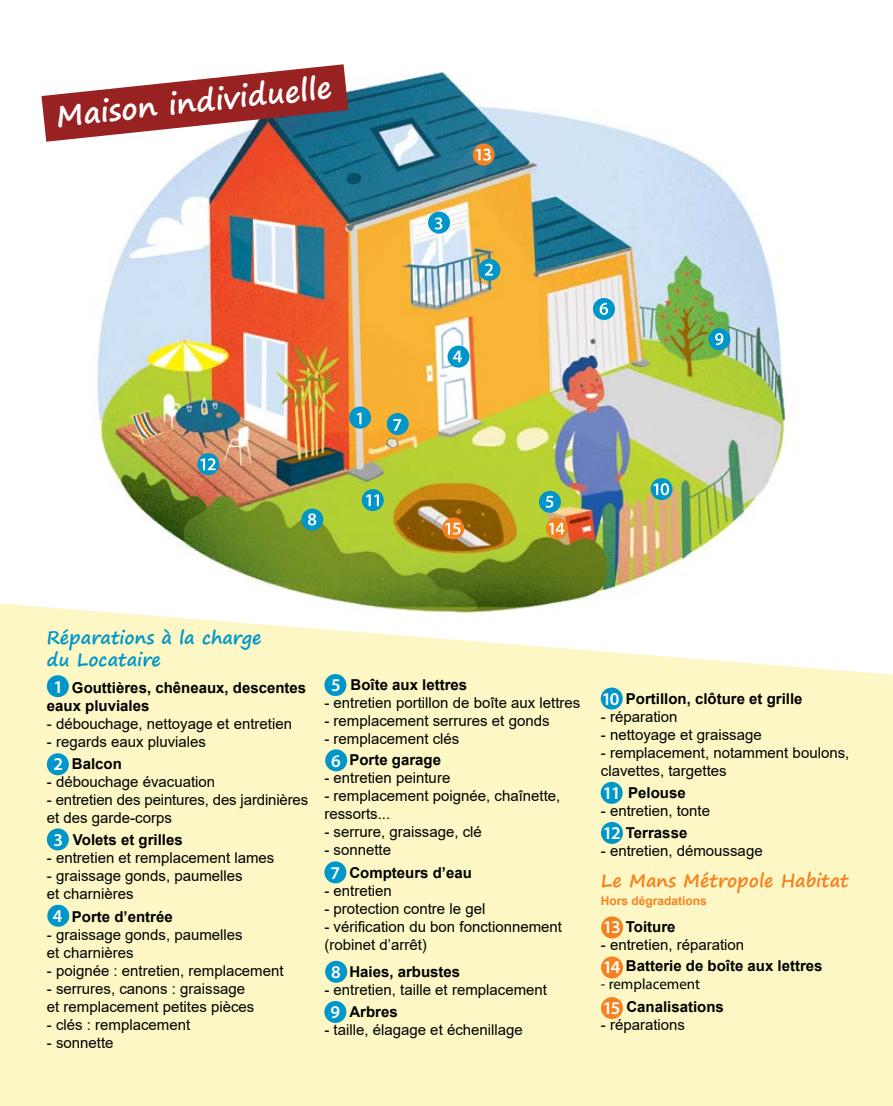
<style>
.page{position:relative;width:893px;height:1106px;background:#fff}
.page>*{position:absolute;margin:0;border:0;box-sizing:border-box;transform-origin:0 0}
.t1{font:700 29.25px "Segoe Print";color:#fff}
.t2{font:700 18px/21.6px "Segoe Print";color:#0096c9}
.t3{font:700 18px "Segoe Print";color:#f58220}
.t4{font:600 18px "Myriad Pro";letter-spacing:-.08em;color:#fff}
.t5{font:15px/18px "Arial";color:#000}
.t6{font:700 15px/18px "Arial";color:#000}
.t7{font:15px "Myriad Pro";color:#000}
.t8{font:700 12px "Arial";color:#f58221}
.s1{font-family:"Myriad Pro";font-weight:600;font-size:18px;color:#fff}
</style>
<div class="page">
<img style="left:92px;top:71px;width:706px;height:532px">
<svg style="left:0;top:603px;width:893px;height:503px;background:#fbf7c7"></svg>
<svg style="left:41px;top:64px;width:307px;height:78px"></svg>
<div style="left:546px;top:517px;width:22px;height:22px;background:#f58220;border-radius:50%"></div>
<svg style="left:549px;top:523px;width:16px;height:11px"></svg>
<div style="left:473px;top:144px;width:22px;height:21px;background:#f58220;border-radius:50%"></div>
<svg style="left:476px;top:149px;width:15px;height:12px"></svg>
<div style="left:349px;top:406px;width:22px;height:22px;background:#0096c9;border-radius:50%"></div>
<svg style="left:357px;top:412px;width:4px;height:12px"></svg>
<div style="left:478px;top:259px;width:22px;height:22px;background:#0096c9;border-radius:50%"></div>
<svg style="left:485px;top:264px;width:8px;height:11px"></svg>
<div style="left:428px;top:212px;width:22px;height:21px;background:#0096c9;border-radius:50%"></div>
<svg style="left:435px;top:217px;width:7px;height:12px"></svg>
<div style="left:447px;top:345px;width:22px;height:22px;background:#0096c9;border-radius:50%"></div>
<svg style="left:453px;top:350px;width:9px;height:12px"></svg>
<div style="left:593px;top:298px;width:22px;height:22px;background:#0096c9;border-radius:50%"></div>
<svg style="left:600px;top:303px;width:8px;height:12px"></svg>
<div style="left:387px;top:413px;width:22px;height:22px;background:#0096c9;border-radius:50%"></div>
<svg style="left:393px;top:419px;width:8px;height:12px"></svg>
<div style="left:301px;top:508px;width:22px;height:22px;background:#0096c9;border-radius:50%"></div>
<svg style="left:308px;top:513px;width:8px;height:12px"></svg>
<div style="left:539px;top:491px;width:22px;height:22px;background:#0096c9;border-radius:50%"></div>
<svg style="left:546px;top:496px;width:7px;height:12px"></svg>
<div style="left:708px;top:328px;width:22px;height:22px;background:#0096c9;border-radius:50%"></div>
<svg style="left:715px;top:333px;width:8px;height:12px"></svg>
<svg style="left:651px;top:478px;width:22px;height:22px"></svg>
<svg style="left:653px;top:483px;width:16px;height:12px"></svg>
<div style="left:362px;top:489px;width:22px;height:22px;background:#0096c9;border-radius:50%"></div>
<svg style="left:366px;top:494px;width:13px;height:12px"></svg>
<svg style="left:197px;top:453px;width:22px;height:22px"></svg>
<svg style="left:200px;top:458px;width:16px;height:12px"></svg>
<div style="left:47px;top:675px;width:22px;height:22px;background:#0096c9;border-radius:50%"></div>
<div style="left:47px;top:828px;width:22px;height:22px;background:#0096c9;border-radius:50%"></div>
<div style="left:324px;top:674px;width:22px;height:22px;background:#0096c9;border-radius:50%"></div>
<div style="left:47px;top:753px;width:22px;height:22px;background:#0096c9;border-radius:50%"></div>
<div style="left:47px;top:904px;width:22px;height:22px;background:#0096c9;border-radius:50%"></div>
<div style="left:325px;top:749px;width:22px;height:22px;background:#0096c9;border-radius:50%"></div>
<div style="left:324px;top:1001px;width:22px;height:22px;background:#0096c9;border-radius:50%"></div>
<div style="left:324px;top:861px;width:22px;height:22px;background:#0096c9;border-radius:50%"></div>
<div style="left:325px;top:960px;width:22px;height:22px;background:#0096c9;border-radius:50%"></div>
<div style="left:601px;top:687px;width:22px;height:22px;background:#0096c9;border-radius:50%"></div>
<div style="left:601px;top:782px;width:22px;height:21px;background:#0096c9;border-radius:50%"></div>
<div style="left:601px;top:822px;width:22px;height:22px;background:#0096c9;border-radius:50%"></div>
<div style="left:601px;top:916px;width:22px;height:22px;background:#f58220;border-radius:50%"></div>
<div style="left:601px;top:956px;width:22px;height:22px;background:#f58220;border-radius:50%"></div>
<div style="left:601px;top:997px;width:22px;height:22px;background:#f58220;border-radius:50%"></div>
<svg style="left:442px;top:517px;width:22px;height:22px"></svg>
<svg style="left:445px;top:523px;width:15px;height:11px"></svg>
<h1 class="t1" style="left:53px;top:90px;width:278px;rotate:-6deg">Maison individuelle</h1>
<p class="t2" style="left:47px;top:626px;width:216px">Réparations à la charge du Locataire</p>
<p class="t6" style="left:47px;top:679px;width:261px;text-indent:7px"><span class="s1">1</span> Gouttières, chêneaux, descentes eaux pluviales</p>
<p class="t5" style="left:47px;top:714px;width:247px">- débouchage, nettoyage et entretien</p>
<p class="t5" style="left:47px;top:732px;width:161px">- regards eaux pluviales</p>
<p class="t6" style="left:72px;top:754px;width:52px">Balcon</p>
<p class="t5" style="left:47px;top:772px;width:170px">- débouchage évacuation</p>
<p class="t5" style="left:47px;top:790px;width:263px">- entretien des peintures, des jardinières et des garde-corps</p>
<p class="t6" style="left:54px;top:831px;width:131px"><span class="s1">3</span> Volets et grilles</p>
<p class="t5" style="left:47px;top:848px;width:229px">- entretien et remplacement lames</p>
<p class="t5" style="left:47px;top:866px;width:197px">- graissage gonds, paumelles et charnières</p>
<p class="t6" style="left:72px;top:907px;width:102px">Porte d’entrée</p>
<p class="t5" style="left:47px;top:925px;width:197px">- graissage gonds, paumelles et charnières</p>
<p class="t5" style="left:47px;top:961px;width:238px">- poignée : entretien, remplacement</p>
<p class="t5" style="left:47px;top:979px;width:209px">- serrures, canons : graissage et remplacement petites pièces</p>
<p class="t5" style="left:47px;top:1015px;width:145px">- clés : remplacement</p>
<p class="t5" style="left:47px;top:1033px;width:68px">- sonnette</p>
<p class="t4" style="left:53px;top:752px;width:11px">2</p>
<p class="t4" style="left:53px;top:904px;width:11px">4</p>
<p class="t6" style="left:331px;top:675px;width:138px"><span class="s1">5</span> Boîte aux lettres</p>
<p class="t5" style="left:324px;top:693px;width:257px">- entretien portillon de boîte aux lettres</p>
<p class="t5" style="left:324px;top:711px;width:227px">- remplacement serrures et gonds</p>
<p class="t5" style="left:324px;top:729px;width:137px">- remplacement clés</p>
<p class="t6" style="left:349px;top:751px;width:93px">Porte garage</p>
<p class="t5" style="left:324px;top:769px;width:127px">- entretien peinture</p>
<p class="t5" style="left:324px;top:787px;width:237px">- remplacement poignée, chaînette, ressorts...</p>
<p class="t5" style="left:324px;top:823px;width:159px">- serrure, graissage, clé</p>
<p class="t5" style="left:324px;top:841px;width:68px">- sonnette</p>
<p class="t6" style="left:349px;top:863px;width:124px">Compteurs d’eau</p>
<p class="t5" style="left:324px;top:881px;width:69px">- entretien</p>
<p class="t5" style="left:324px;top:899px;width:162px">- protection contre le gel</p>
<p class="t5" style="left:324px;top:917px;width:239px">- vérification du bon fonctionnement (robinet d’arrêt)</p>
<p class="t6" style="left:349px;top:962px;width:112px">Haies, arbustes</p>
<p class="t5" style="left:324px;top:980px;width:224px">- entretien, taille et remplacement</p>
<p class="t6" style="left:349px;top:1003px;width:50px">Arbres</p>
<p class="t5" style="left:324px;top:1021px;width:200px">- taille, élagage et échenillage</p>
<p class="t4" style="left:331px;top:749px;width:11px">6</p>
<p class="t4" style="left:330px;top:861px;width:11px">7</p>
<p class="t4" style="left:331px;top:960px;width:11px">8</p>
<p class="t4" style="left:330px;top:1000px;width:11px">9</p>
<p class="t4" style="left:602px;top:687px;width:19px">10</p>
<p class="t6" style="left:626px;top:690px;width:178px">Portillon, clôture et grille</p>
<p class="t5" style="left:601px;top:707px;width:78px">- réparation</p>
<p class="t5" style="left:601px;top:725px;width:162px">- nettoyage et graissage</p>
<p class="t5" style="left:601px;top:743px;width:250px">- remplacement, notamment boulons, clavettes, targettes</p>
<p class="t6" style="left:628px;top:783px;width:59px">Pelouse</p>
<p class="t5" style="left:601px;top:801px;width:111px">- entretien, tonte</p>
<p class="t6" style="left:626px;top:824px;width:63px">Terrasse</p>
<p class="t5" style="left:601px;top:841px;width:163px">- entretien, démoussage</p>
<p class="t3" style="left:601px;top:863px;width:249px">Le Mans Métropole Habitat</p>
<p class="t8" style="left:601px;top:892px;width:108px">Hors dégradations</p>
<p class="t6" style="left:626px;top:917px;width:51px">Toiture</p>
<p class="t5" style="left:601px;top:935px;width:145px">- entretien, réparation</p>
<p class="t6" style="left:626px;top:957px;width:198px">Batterie de boîte aux lettres</p>
<p class="t7" style="left:601px;top:975px;width:101px">- remplacement</p>
<p class="t6" style="left:626px;top:997px;width:99px">Canalisations</p>
<p class="t5" style="left:601px;top:1015px;width:86px">- réparations</p>
<p class="t4" style="left:603px;top:781px;width:19px">11</p>
<p class="t4" style="left:603px;top:821px;width:19px">12</p>
<p class="t4" style="left:603px;top:916px;width:19px">13</p>
<p class="t4" style="left:603px;top:955px;width:19px">14</p>
<p class="t4" style="left:603px;top:996px;width:19px">15</p>
</div>
